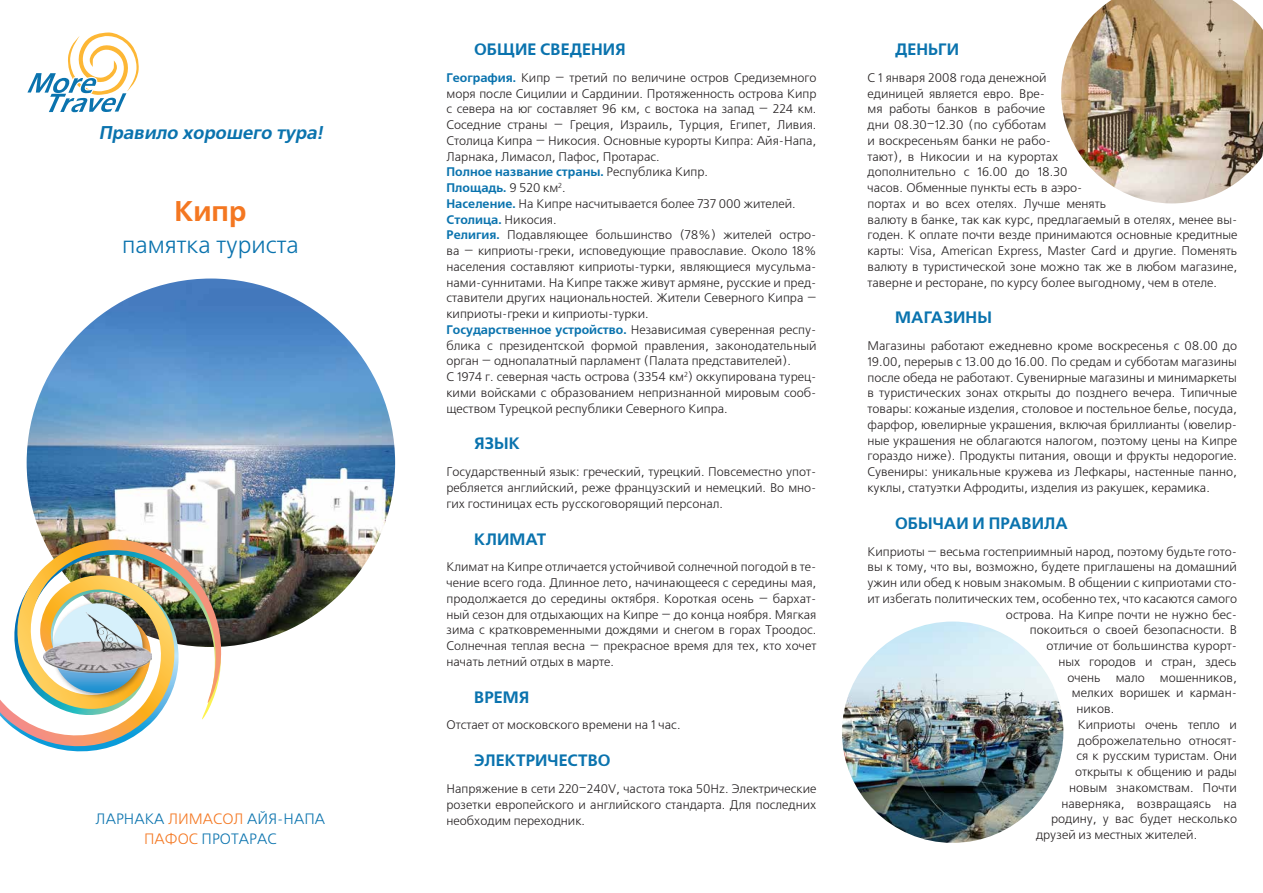
<style>
.page{position:relative;width:1263px;height:893px;background:#fff}
.page>*{position:absolute;margin:0;border:0;box-sizing:border-box;transform-origin:0 0}
.t1{font:700 28.5px "Free Set C";color:#f47721}
.t2{font:24px "Free Set C";color:#0a73ae}
.t3{font:italic 700 18.45px "Free Set C";color:#0a73ae}
.t4{font:700 16.5px "Free Set C";letter-spacing:.005em;color:#0a73ae}
.t5{font:15px/19.5px "Free Set C";color:#0a73ae;text-align:center}
.t6{font:12.45px/15.8px "Free Set C";color:#231f20;text-align:justify}
.s1{color:#f47721}
.s2{font-weight:700;color:#0a73ae}
</style>
<div class="page">
<img style="left:27px;top:279px;width:368px;height:368px;border-radius:184px">
<svg style="left:27px;top:32px;width:112px;height:81px"></svg>
<img style="left:0;top:539px;width:231px;height:213px">
<div style="left:50px;top:600px;width:99px;height:99px;background:#231f20;opacity:.4"></div>
<svg style="left:53px;top:603px;width:90px;height:90px"></svg>
<img style="left:1061px;top:0;width:202px;height:203px">
<img style="left:842px;top:621px;width:221px;height:222px;border-radius:111px">
<img style="left:44px;top:612px;width:108px;height:61px">
<h3 class="t3" style="left:99px;top:123px;width:229px">Правило хорошего тура!</h3>
<h1 class="t1" style="left:175px;top:195px;width:73px">Кипр</h1>
<h2 class="t2" style="left:122px;top:232px;width:178px">памятка туриста</h2>
<p class="t5" style="left:96px;top:810px;width:231px">Ларнака <span class="s1">лимасол</span> айя-напа <span class="s1">пафос</span> протарас</p>
<h3 class="t4" style="left:474px;top:40px;width:153px">ОБЩИЕ СВЕДЕНИЯ</h3>
<p class="t6" style="left:446px;top:70px;width:371px;text-align:left"><span class="s2">География.</span> Кипр — третий по величине остров Средиземного моря после Сицилии и Сардинии. П ротяженность острова Кипр с севера на юг составляет 96 км, с востока на запад — 224 км.<br>Соседние страны — Греция, Израиль, Турция, Египет, Ливия.<br>Столица Кипра — Н икосия. Основные курорты Кипра: Айя-Напа, Ларнака, Лимасол, Пафос, П ротарас.<br><span class="s2">Полное название страны.</span> Республика Кипр.<br><span class="s2">Площадь.</span> 9 520 км<sup>2</sup>.<br><span class="s2">Население.</span> Н а Кипре насчитывается более 737 000 жителей.<br><span class="s2">Столица.</span> Н икосия.<br><span class="s2">Религия.</span> П одавляющее большинство (78%) жителей остро&shy;ва — киприоты-греки, исповедующие православие. Около 18% населения составляют киприоты-турки, являющиеся мусульма&shy;нами-суннитами. На Кипре также живут армяне, русские и пред&shy;ставители других национальностей. Жители Северного Кипра — киприоты-греки и киприоты-турки.<br><span class="s2">Государственное устройство.</span> Н езависимая суверенная респу&shy;блика с президентской формой правления, законодательный орган — однопалатный парламент (Палата представителей).<br>С 1974 г. северная часть острова (3354 км<sup>2</sup>) оккупирована турец&shy;кими войсками с образованием непризнанной мировым сооб&shy;ществом Турецкой республики Северного Кипра.</p>
<h3 class="t4" style="left:474px;top:434px;width:47px">ЯЗЫК</h3>
<p class="t6" style="left:446px;top:465px;width:371px">Государственный язык: греческий, турецкий. П овсеместно упот&shy;ребляется английский, реже французский и немецкий. Во мно&shy;гих гостиницах есть русскоговорящий персонал.</p>
<h3 class="t4" style="left:474px;top:529px;width:74px">КЛИМАТ</h3>
<p class="t6" style="left:446px;top:560px;width:371px">Климат на Кипре отличается устойчивой солнечной погодой в те&shy;чение всего года. Длинное лето, начинающееся с середины мая, продолжается до середины октября. Короткая осень — бархат&shy;ный сезон для отдыхающих на Кипре — до конца ноября. М ягкая зима с кратковременными дождями и снегом в горах Троодос.<br>Солнечная теплая весна — прекрасное время для тех, кто хочет начать летний отдых в марте.</p>
<h3 class="t4" style="left:474px;top:688px;width:57px">ВРЕМЯ</h3>
<p class="t6" style="left:446px;top:718px;width:235px">Отстает от московского времени на 1 час.</p>
<h3 class="t4" style="left:474px;top:751px;width:138px">ЭЛЕКТРИЧЕСТВО</h3>
<p class="t6" style="left:446px;top:781px;width:371px">Н апряжение в сети 220–240V, частота тока 50Hz. Электрические розетки европейского и английского стандарта. Для последних необходим переходник.</p>
<h3 class="t4" style="left:895px;top:40px;width:65px">ДЕНЬГИ</h3>
<p class="t6" style="left:867px;top:70px;width:371px;text-align:left">С 1 января 2008 года денежной<br>единицей является евро. Вре-<br>мя работы банков в рабочие<br>дни 08.30–12.30 (по субботам<br>и воскресеньям банки не рабо-<br>тают), в Н икосии и на курортах<br>дополнительно с 16.00 до 18.30<br>часов. Обменные пункты есть в аэро-<br>портах и во всех отелях. Лучше менять<br>валюту в банке, так как курс, предлагаемый в отелях, менее вы&shy;годен. К оплате почти везде принимаются основные кредитные карты: Visa, American Express, Master Card и другие. П оменять валюту в туристической зоне можно так же в любом магазине, таверне и ресторане, по курсу более выгодному, чем в отеле.</p>
<h3 class="t4" style="left:895px;top:308px;width:98px">МАГАЗИНЫ</h3>
<p class="t6" style="left:867px;top:339px;width:371px">М агазины работают ежедневно кроме воскресенья с 08.00 до 19.00, перерыв с 13.00 до 16.00. По средам и субботам магазины после обеда не работают. Сувенирные магазины и минимаркеты в туристических зонах открыты до позднего вечера. Типичные товары: кожаные изделия, столовое и постельное белье, посуда, фарфор, ювелирные украшения, включая бриллианты (ювелир&shy;ные украшения не облагаются налогом, поэтому цены на Кипре гораздо ниже). П родукты питания, овощи и фрукты недорогие.<br>Сувениры: уникальные кружева из Лефкары, настенные панно, куклы, статуэтки Афродиты, изделия из ракушек, керамика.</p>
<h3 class="t4" style="left:895px;top:514px;width:174px">ОБЫЧАИ И ПРАВИЛА</h3>
<p class="t6" style="left:867px;top:544px;width:371px">Киприоты — весьма гостеприимный народ, поэтому будьте гото-</p>
<p class="t6" style="left:867px;top:560px;width:371px">вы к тому, что вы, возможно, будете приглашены на домашний</p>
<p class="t6" style="left:867px;top:575px;width:371px">ужин или обед к новым знакомым. В общении с киприотами сто-</p>
<p class="t6" style="left:867px;top:591px;width:371px">ит избегать политических тем, особенно тех, что касаются самого</p>
<p class="t6" style="left:1006px;top:607px;width:233px">острова. Н а Кипре почти не нужно бес-</p>
<p class="t6" style="left:1030px;top:623px;width:209px">покоиться о своей безопасности. В</p>
<p class="t6" style="left:1046px;top:638px;width:192px">отличие от большинства курорт-</p>
<p class="t6" style="left:1058px;top:654px;width:180px">ных городов и стран, здесь</p>
<p class="t6" style="left:1067px;top:670px;width:171px">очень мало мошенников,</p>
<p class="t6" style="left:1072px;top:686px;width:167px">мелких воришек и карман-</p>
<p class="t6" style="left:1076px;top:701px;width:39px">ников.</p>
<p class="t6" style="left:1078px;top:717px;width:161px">Киприоты очень тепло и</p>
<p class="t6" style="left:1078px;top:733px;width:161px">доброжелательно относят-</p>
<p class="t6" style="left:1076px;top:749px;width:162px">ся к русским туристам. Они</p>
<p class="t6" style="left:1075px;top:764px;width:164px">открыты к общению и рады</p>
<p class="t6" style="left:1069px;top:780px;width:170px">новым знакомствам. Почти</p>
<p class="t6" style="left:1061px;top:796px;width:177px">наверняка, возвращаясь на</p>
<p class="t6" style="left:1051px;top:812px;width:188px">родину, у вас будет несколько</p>
<p class="t6" style="left:1036px;top:827px;width:163px">друзей из местных жителей.</p>
</div>
